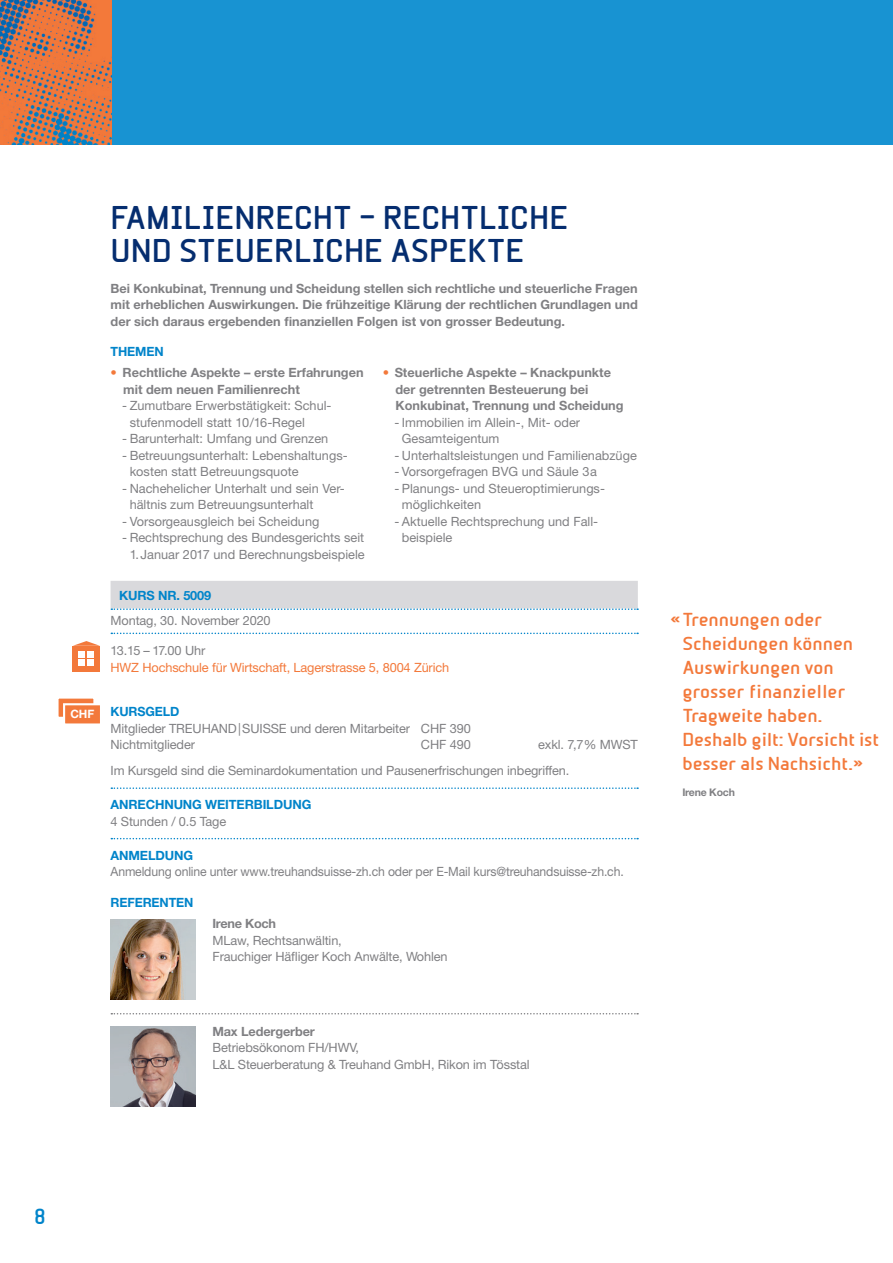
<style>
.page{position:relative;width:893px;height:1263px;background:#fff}
.page>*{position:absolute;margin:0;border:0;box-sizing:border-box;transform-origin:0 0}
.t1{font:700 31.5px/33px "Beta Sans";color:#052d6f}
.t2{font:700 21px "Beta Sans";color:#0084ca}
.t3{font:700 18px/24px "Beta Sans";color:#f3793b}
.t4{font:12.75px/16.5px "Helvetica Neue LT Std";color:#808083}
.t5{font:700 12.75px/16.5px "Helvetica Neue LT Std";color:#808083}
.t6{font:12.75px "Helvetica Neue LT Std";color:#808083;scale:.96 1}
.t7{font:700 12.75px "Helvetica Neue LT Std";letter-spacing:-.01em;color:#0084ca}
.t8{font:12.75px "Helvetica Neue LT Std";letter-spacing:-.01em;color:#f3793b}
.t9{font:12.75px "Helvetica Neue LT Std";letter-spacing:-.04em;color:#808083}
.t10{font:700 12.75px "Helvetica Neue LT Std";letter-spacing:-.02em;color:#808083}
.t11{font:700 11.55px "Helvetica Neue LT Std";color:#fff}
.t12{font:700 10.5px "Helvetica Neue LT Std";letter-spacing:-.02em;color:#808083}
.s1{color:#f3793b}
</style>
<div class="page">
<div style="left:0;top:0;width:893px;height:145px;background:#1893d2"></div>
<div style="left:111px;top:581px;width:527px;height:27px;background:#d9d9dc"></div>
<svg style="left:111px;top:608px;width:527px;height:2px"></svg>
<svg style="left:111px;top:633px;width:527px;height:1px"></svg>
<svg style="left:111px;top:787px;width:527px;height:2px"></svg>
<svg style="left:111px;top:838px;width:527px;height:1px"></svg>
<img style="left:111px;top:919px;width:85px;height:81px">
<svg style="left:111px;top:1013px;width:527px;height:1px"></svg>
<img style="left:111px;top:1026px;width:85px;height:81px">
<div style="left:72px;top:646px;width:28px;height:26px;background:#f3793b"></div>
<div style="left:88px;top:651px;width:6px;height:7px;background:#fff"></div>
<div style="left:79px;top:651px;width:6px;height:7px;background:#fff"></div>
<svg style="left:79px;top:659px;width:15px;height:6px"></svg>
<svg style="left:73px;top:641px;width:27px;height:5px"></svg>
<div style="left:56px;top:696px;width:39px;height:23px;background:#f3793b;border:2px solid #fff"></div>
<div style="left:63px;top:703px;width:39px;height:22px;background:#f3793b;border:2px solid #fff"></div>
<img style="left:0;top:0;width:112px;height:145px">
<p class="t11" style="left:70px;top:706px;width:25px">CHF</p>
<h1 class="t1" style="left:111px;top:201px;width:459px">FAMILIENRECHT – RECHTLICHE<br>UND STEUERLICHE ASPEKTE</h1>
<p class="t5" style="left:111px;top:280px;width:529px;text-align:justify">Bei Konkubinat, Trennung und Scheidung stellen sich rechtliche und steuerliche Fragen mit erheblichen Auswirkungen. Die frühzeitige Klärung der rechtlichen Grundlagen und der sich daraus ergebenden finanziellen Folgen ist von grosser Bedeutung.</p>
<p class="t7" style="left:111px;top:344px;width:55px">THEMEN</p>
<p class="t5" style="left:123px;top:364px;width:242px;text-indent:-13px"><span class="s1">•</span> Rechtliche Aspekte – erste Erfahrungen mit dem neuen Familienrecht</p>
<p class="t4" style="left:130px;top:397px;width:203px;text-indent:-7px">- Zumutbare Erwerbstätigkeit: Schul&shy;stufen modell statt 10/16-Regel</p>
<p class="t4" style="left:122px;top:430px;width:208px">- Barunterhalt: Umfang und Grenzen</p>
<p class="t4" style="left:130px;top:447px;width:219px;text-indent:-7px">- Betreuungsunterhalt: Lebenshaltungs&shy;kosten statt Betreuungsquote</p>
<p class="t4" style="left:130px;top:480px;width:217px;text-indent:-7px">- Nachehelicher Unterhalt und sein Ver&shy;hältnis zum Betreuungsunterhalt</p>
<p class="t4" style="left:122px;top:513px;width:199px">- Vorsorgeausgleich bei Scheidung</p>
<p class="t4" style="left:122px;top:529px;width:243px">- Rechtsprechung des Bundesgerichts seit</p>
<p class="t4" style="left:130px;top:546px;width:237px">1. Januar 2017 und Berechnungsbeispiele</p>
<p class="t5" style="left:395px;top:364px;width:230px;text-indent:-13px"><span class="s1">•</span> Steuerliche Aspekte – Knackpunkte der getrennten Besteuerung bei<br>Konkubinat, Trennung und Scheidung</p>
<p class="t4" style="left:402px;top:414px;width:180px;text-indent:-7px">- Immobilien im Allein-, Mit- oder<br>Gesamteigentum</p>
<p class="t4" style="left:394px;top:447px;width:244px">- Unterhaltsleistungen und Familienabzüge</p>
<p class="t4" style="left:394px;top:463px;width:204px">- Vorsorgefragen BVG und Säule 3a</p>
<p class="t4" style="left:402px;top:480px;width:205px;text-indent:-7px">- Planungs- und Steueroptimierungs&shy;möglichkeiten</p>
<p class="t4" style="left:402px;top:513px;width:198px;text-indent:-7px">- Aktuelle Rechtsprechung und Fall&shy;beispiele</p>
<p class="t7" style="left:119px;top:587px;width:94px">KURS NR. 5009</p>
<p class="t4" style="left:111px;top:612px;width:162px">Montag, 30. November 2020</p>
<p class="t9" style="left:111px;top:643px;width:96px">13.15 – 17.00 Uhr</p>
<p class="t8" style="left:111px;top:660px;width:340px">HWZ Hochschule für Wirtschaft, Lagerstrasse 5, 8004 Zürich</p>
<p class="t7" style="left:111px;top:704px;width:70px">KURSGELD</p>
<p class="t4" style="left:111px;top:720px;width:362px">Mitglieder TREUHAND|SUISSE und deren Mitarbeiter CHF 390<br>Nichtmitglieder</p>
<p class="t4" style="left:111px;top:731px;width:529px;line-height:26.1px;text-indent:428px">exkl. 7,7% MWST<br>Im Kursgeld sind die Seminardokumentation und Pausenerfrischungen inbegriffen.</p>
<p class="t7" style="left:111px;top:797px;width:202px">ANRECHNUNG WEITERBILDUNG</p>
<p class="t4" style="left:111px;top:813px;width:117px">4 Stunden / 0.5 Tage</p>
<p class="t7" style="left:111px;top:847px;width:84px">ANMELDUNG</p>
<p class="t6" style="left:111px;top:864px;width:536px">Anmeldung online unter www.treuhandsuisse-zh.ch oder per E-Mail kurs@treuhandsuisse-zh.ch.</p>
<p class="t7" style="left:111px;top:895px;width:84px">REFERENTEN</p>
<p class="t10" style="left:212px;top:916px;width:65px">Irene Koch</p>
<p class="t4" style="left:213px;top:932px;width:237px">MLaw, Rechtsanwältin,<br>Frauchiger Häfliger Koch Anwälte, Wohlen</p>
<p class="t4" style="left:421px;top:736px;width:51px">CHF 490</p>
<p class="t5" style="left:212px;top:1023px;width:104px">Max Ledergerber</p>
<p class="t4" style="left:213px;top:1039px;width:319px">Betriebsökonom FH/HWV,<br>L&amp;L Steuerberatung &amp; Treuhand GmbH, Rikon im Tösstal</p>
<h3 class="t3" style="left:682px;top:608px;width:199px;text-indent:-12px">« Trennungen oder<br>Scheidungen können<br>Auswirkungen von grosser finanzieller<br>Tragweite haben.<br>Deshalb gilt: Vorsicht ist besser als Nachsicht.»</h3>
<p class="t12" style="left:682px;top:786px;width:54px">Irene Koch</p>
<h2 class="t2" style="left:34px;top:1204px;width:13px">8</h2>
</div>
